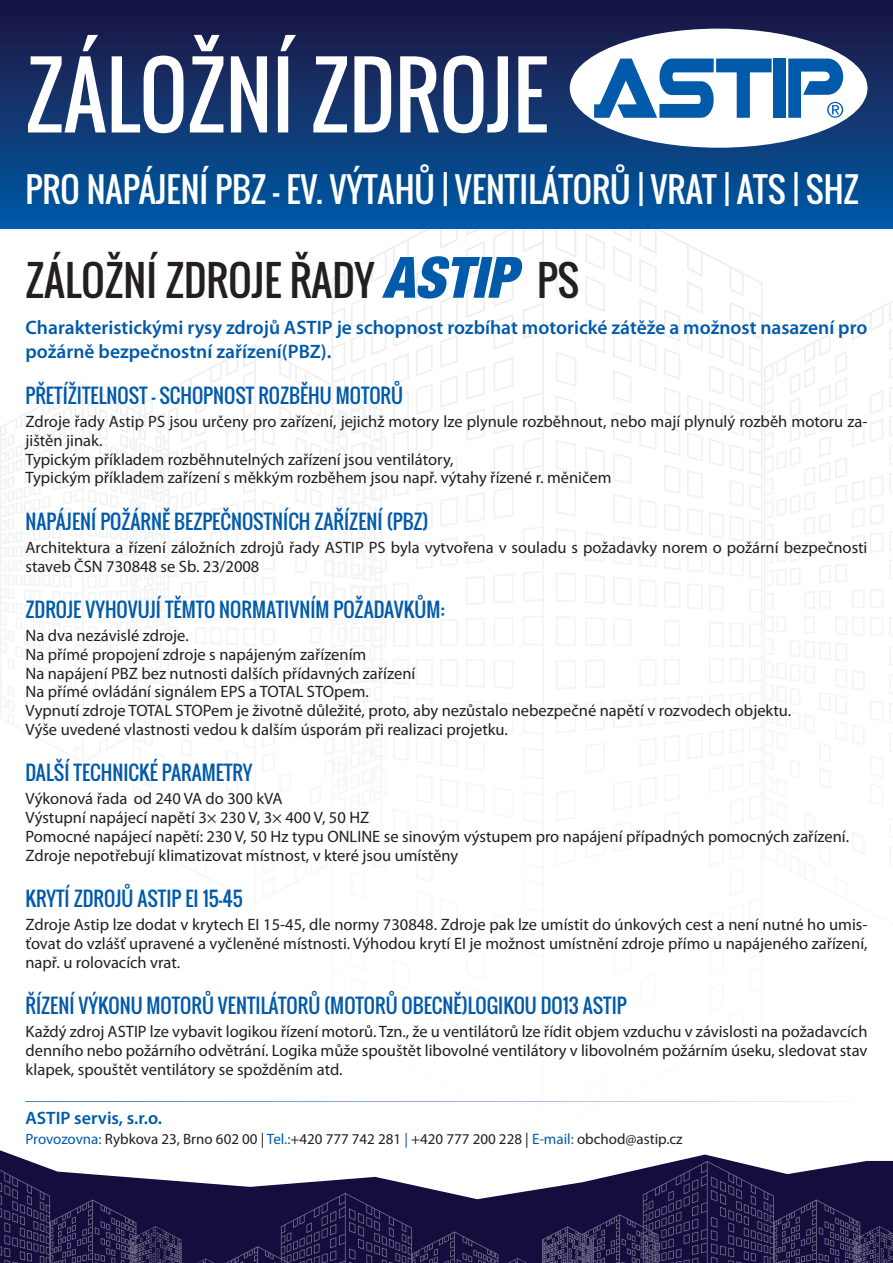
<style>
.page{position:relative;width:893px;height:1263px;background:#fff}
.page>*{position:absolute;margin:0;border:0;box-sizing:border-box;transform-origin:0 0}
.t1{font:87px "Oswald";color:#fff;scale:.95 1}
.t2{font:40.5px "Oswald";color:#231f20}
.t3{font:33.45px "Oswald";color:#fff}
.t4{font:19.5px "Oswald";color:#015aaa}
.t5{font:600 19.5px/23.4px "Myriad Pro";color:#015aaa}
.t6{font:600 18px "Myriad Pro";color:#015aaa}
.t7{font:16.5px/18.8px "Myriad Pro";color:#231f20}
.t8{font:15px "Myriad Pro";color:#231f20}
.s1{font-family:"Helvetica Neue LT Pro";font-weight:900;font-style:italic;font-stretch:condensed;font-size:57px;color:#015aaa}
.s2{color:#015aaa}
</style>
<div class="page">
<svg style="left:8px;top:359px;width:885px;height:300px"></svg>
<svg style="left:133px;top:389px;width:760px;height:270px"></svg>
<svg style="left:332px;top:228px;width:431px;height:431px"></svg>
<svg style="left:26px;top:1101px;width:812px;height:1px"></svg>
<svg style="left:0;top:1150px;width:893px;height:108px"></svg>
<svg style="left:542px;top:1161px;width:318px;height:102px"></svg>
<svg style="left:0;top:1170px;width:136px;height:93px"></svg>
<svg style="left:180px;top:1193px;width:318px;height:70px"></svg>
<div style="left:0;top:0;width:893px;height:228px;background:linear-gradient(to bottom,#1e143f,#0159a4)"></div>
<div style="left:570px;top:29px;width:297px;height:119px;background:#fff;border-radius:50%"></div>
<div style="left:774px;top:59px;width:12px;height:59px;background:#015aaa"></div>
<svg style="left:594px;top:59px;width:178px;height:59px"></svg>
<svg style="left:788px;top:59px;width:55px;height:59px"></svg>
<img style="left:130px;top:1226px;width:102px;height:37px">
<img style="left:492px;top:1258px;width:52px;height:5px">
<img style="left:854px;top:1226px;width:39px;height:37px">
<h1 class="t1" style="left:26px;top:29px;width:551px">ZÁLOŽNÍ ZDROJE</h1>
<h3 class="t3" style="left:26px;top:165px;width:835px">PRO NAPÁJENÍ PBZ – EV. VÝTAHŮ | VENTILÁTORŮ | VRAT | ATS | SHZ</h3>
<h2 class="t2" style="left:26px;top:249px;width:555px">ZÁLOŽNÍ ZDROJE ŘADY <span class="s1">ASTIP</span> PS</h2>
<p class="t5" style="left:26px;top:317px;width:843px">Charakteristickými rysy zdrojů ASTIP je schopnost rozbíhat motorické zátěže a možnost nasazení pro požárně bezpečnostní zařízení(PBZ).</p>
<p class="t4" style="left:26px;top:381px;width:379px">PŘETÍŽITELNOST – SCHOPNOST ROZBĚHU MOTORŮ</p>
<p class="t7" style="left:26px;top:413px;width:843px">Zdroje řady Astip PS jsou určeny pro zařízení, jejichž motory lze plynule rozběhnout, nebo mají plynulý rozběh motoru za&shy;jištěn jinak.<br>Typickým příkladem rozběhnutelných zařízení jsou ventilátory,<br>Typickým příkladem zařízení s měkkým rozběhem jsou např. výtahy řízené r. měničem</p>
<p class="t4" style="left:26px;top:507px;width:405px">NAPÁJENÍ POŽÁRNĚ BEZPEČNOSTNÍCH ZAŘÍZENÍ (PBZ)</p>
<p class="t7" style="left:26px;top:539px;width:843px">Architektura a řízení záložních zdrojů řady ASTIP PS byla vytvořena v souladu s požadavky norem o požární bezpečnosti staveb ČSN 730848 se Sb. 23/2008</p>
<p class="t4" style="left:26px;top:595px;width:421px">ZDROJE VYHOVUJÍ TĚMTO NORMATIVNÍM POŽADAVKŮM:</p>
<p class="t7" style="left:26px;top:627px;width:767px">Na dva nezávislé zdroje.<br>Na přímé propojení zdroje s napájeným zařízením<br>Na napájení PBZ bez nutnosti dalších přídavných zařízení<br>Na přímé ovládání signálem EPS a TOTAL STOpem.<br>Vypnutí zdroje TOTAL STOPem je životně důležité, proto, aby nezůstalo nebezpečné napětí v rozvodech objektu.<br>Výše uvedené vlastnosti vedou k dalším úsporám při realizaci projetku.</p>
<p class="t4" style="left:26px;top:758px;width:229px">DALŠÍ TECHNICKÉ PARAMETRY</p>
<p class="t7" style="left:26px;top:791px;width:825px">Výkonová řada od 240 VA do 300 kVA<br>Výstupní napájecí napětí 3× 230 V, 3× 400 V, 50 HZ<br>Pomocné napájecí napětí: 230 V, 50 Hz typu ONLINE se sinovým výstupem pro napájení případných pomocných zařízení.<br>Zdroje nepotřebují klimatizovat místnost, v které jsou umístěny</p>
<p class="t4" style="left:26px;top:884px;width:219px">KRYTÍ ZDROJŮ ASTIP EI 15-45</p>
<p class="t7" style="left:26px;top:917px;width:844px;text-align:justify">Zdroje Astip lze dodat v krytech EI 15-45, dle normy 730848. Zdroje pak lze umístit do únkových cest a není nutné ho umis&shy;ťovat do vzlášť upravené a vyčleněné místnosti. Výhodou krytí EI je možnost umístnění zdroje přímo u napájeného zařízení, např. u rolovacích vrat.</p>
<p class="t4" style="left:26px;top:991px;width:603px">ŘÍZENÍ VÝKONU MOTORŮ VENTILÁTORŮ (MOTORŮ OBECNĚ)LOGIKOU DO13 ASTIP</p>
<p class="t7" style="left:26px;top:1024px;width:843px;text-align:justify">Každý zdroj ASTIP lze vybavit logikou řízení motorů. Tzn., že u ventilátorů lze řídit objem vzduchu v závislosti na požadavcích denního nebo požárního odvětrání. Logika může spouštět libovolné ventilátory v libovolném požárním úseku, sledovat stav klapek, spouštět ventilátory se spožděním atd.</p>
<p class="t6" style="left:26px;top:1111px;width:138px">ASTIP servis, s.r.o.</p>
<p class="t8" style="left:26px;top:1133px;width:659px"><span class="s2">Provozovna:</span> Rybkova 23, Brno 602 00 | <span class="s2">Tel.:</span>+420 777 742 281 <span class="s2">|</span> +420 777 200 228 | <span class="s2">E-mail:</span> obchod@astip.cz</p>
</div>
